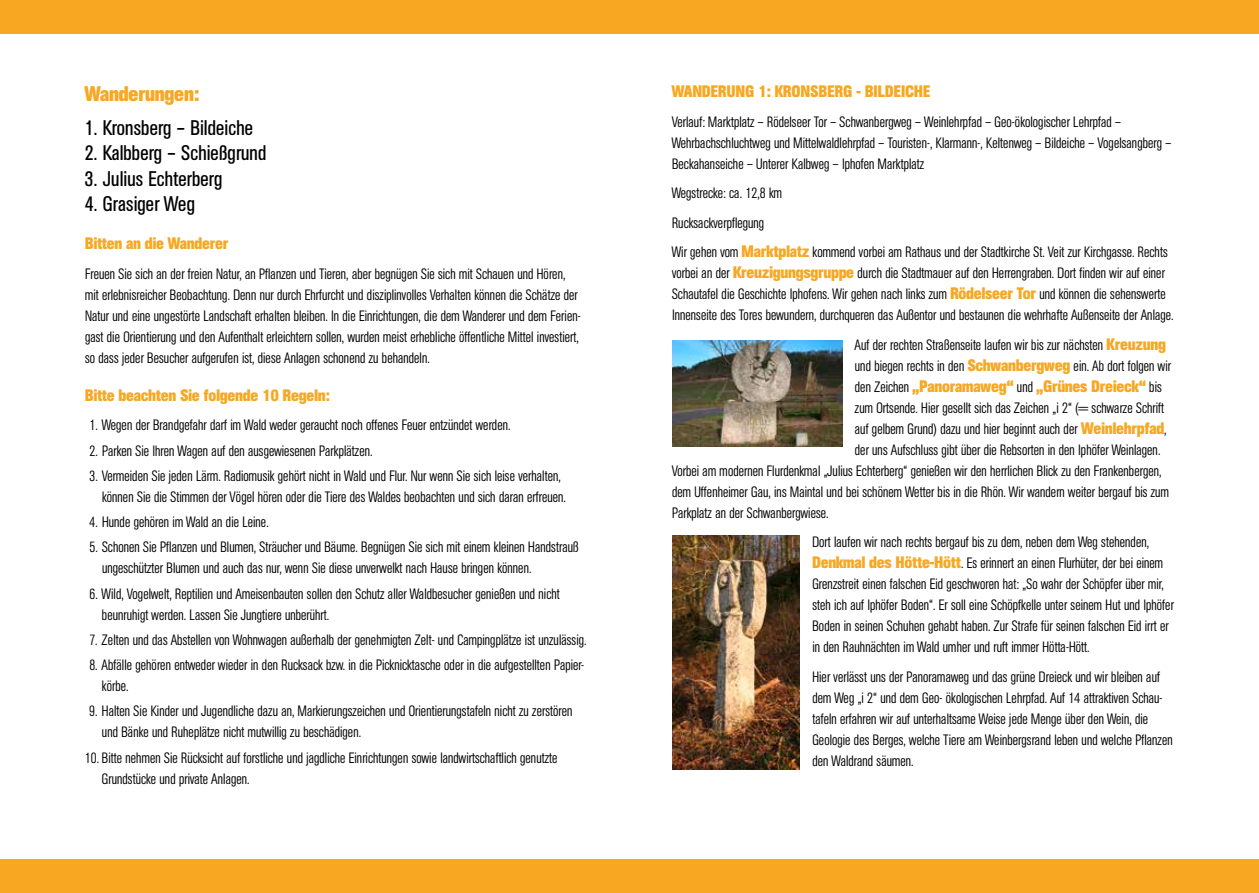
<style>
.page{position:relative;width:1259px;height:893px;background:#fff}
.page>*{position:absolute;margin:0;border:0;box-sizing:border-box;transform-origin:0 0}
.t1{font:21px "Agb Con";color:#000}
.t2{font:21px "Agb Con Bol";color:#f7a721}
.t3{font:16.5px "Agb Con Bol";color:#f7a721}
.t4{font:15px/21px "Agb Con Lig";color:#000}
.s1{font-family:"Agb Con Bol";font-size:16.5px;color:#f7a721}
.s2{font-family:"Agb Con Lig";font-size:15px;color:#000}
</style>
<div class="page">
<div style="left:0;top:0;width:1259px;height:34px;background:#f7a721"></div>
<div style="left:0;top:859px;width:1259px;height:34px;background:#f7a721"></div>
<img style="left:672px;top:340px;width:170px;height:106px">
<img style="left:672px;top:536px;width:127px;height:234px">
<h1 class="t2" style="left:85px;top:81px;width:116px">Wanderungen:</h1>
<h1 class="t1" style="left:85px;top:116px;width:170px">1. Kronsberg – Bildeiche</h1>
<h1 class="t1" style="left:85px;top:141px;width:183px">2. Kalbberg – Schießgrund</h1>
<h1 class="t1" style="left:85px;top:166px;width:139px">3. Julius Echterberg</h1>
<h1 class="t1" style="left:85px;top:192px;width:112px">4. Grasiger Weg</h1>
<p class="t3" style="left:85px;top:234px;width:145px">Bitten an die Wanderer</p>
<p class="t4" style="left:85px;top:263px;width:497px">Freuen Sie sich an der freien Natur, an Pflanzen und Tieren, aber begnügen Sie sich mit Schauen und Hören, mit erlebnisreicher Beobachtung. Denn nur durch Ehrfurcht und disziplinvolles Verhalten können die Schätze der Natur und eine ungestörte Landschaft erhalten bleiben. In die Einrichtungen, die dem Wanderer und dem Ferien&shy;gast die Orientierung und den Aufenthalt erleichtern sollen, wurden meist erhebliche öffentliche Mittel investiert, so dass jeder Besucher aufgerufen ist, diese Anlagen schonend zu behandeln.</p>
<p class="t3" style="left:85px;top:385px;width:246px">Bitte beachten Sie folgende 10 Regeln:</p>
<p class="t4" style="left:89px;top:415px;width:422px">1. Wegen der Brandgefahr darf im Wald weder geraucht noch offenes Feuer entzündet werden.</p>
<p class="t4" style="left:89px;top:440px;width:284px">2. Parken Sie Ihren Wagen auf den ausgewiesenen Parkplätzen.</p>
<p class="t4" style="left:102px;top:465px;width:465px;text-indent:-13px">3. Vermeiden Sie jeden Lärm. Radiomusik gehört nicht in Wald und Flur. Nur wenn Sie sich leise verhalten, können Sie die Stimmen der Vögel hören oder die Tiere des Waldes beobachten und sich daran erfreuen.</p>
<p class="t4" style="left:89px;top:511px;width:181px">4. Hunde gehören im Wald an die Leine.</p>
<p class="t4" style="left:102px;top:537px;width:478px;text-indent:-13px">5. Schonen Sie Pflanzen und Blumen, Sträucher und Bäume. Begnügen Sie sich mit einem kleinen Handstrauß ungeschützter Blumen und auch das nur, wenn Sie diese unverwelkt nach Hause bringen können.</p>
<p class="t4" style="left:102px;top:583px;width:459px;text-indent:-13px">6. Wild, Vogelwelt, Reptilien und Ameisenbauten sollen den Schutz aller Waldbesucher genießen und nicht beunruhigt werden. Lassen Sie Jungtiere unberührt.</p>
<p class="t4" style="left:89px;top:629px;width:499px">7. Zelten und das Abstellen von Wohnwagen außerhalb der genehmigten Zelt- und Campingplätze ist unzulässig.</p>
<p class="t4" style="left:102px;top:654px;width:484px;text-indent:-13px">8. Abfälle gehören entweder wieder in den Rucksack bzw. in die Picknicktasche oder in die aufgestellten Papier&shy;körbe.</p>
<p class="t4" style="left:102px;top:701px;width:472px;text-indent:-13px">9. Halten Sie Kinder und Jugendliche dazu an, Markierungszeichen und Orientierungstafeln nicht zu zerstören und Bänke und Ruheplätze nicht mutwillig zu beschädigen.</p>
<p class="t4" style="left:102px;top:747px;width:457px;text-indent:-17px">10. Bitte nehmen Sie Rücksicht auf forstliche und jagdliche Einrichtungen sowie landwirtschaftlich genutzte<br>Grundstücke und private Anlagen.</p>
<p class="t3" style="left:672px;top:82px;width:260px">WANDERUNG 1: KRONSBERG - BILDEICHE</p>
<p class="t4" style="left:672px;top:111px;width:501px">Verlauf: Marktplatz – Rödelseer Tor – Schwanbergweg – Weinlehrpfad – Geo-ökologischer Lehrpfad –<br>Wehrbachschluchtweg und Mittelwaldlehrpfad – Touristen-, Klarmann-, Keltenweg – Bildeiche – Vogelsangberg –<br>Beckahanseiche – Unterer Kalbweg – Iphofen Marktplatz</p>
<p class="t4" style="left:672px;top:178px;width:497px;line-height:29.5px">Wegstrecke: ca. 12,8 km<br>Rucksackverpflegung<br>Wir gehen vom <span class="s1">Marktplatz</span> kommend vorbei am Rathaus und der Stadtkirche St. Veit zur Kirchgasse. Rechts</p>
<p class="t4" style="left:672px;top:263px;width:503px">vorbei an der <span class="s1">Kreuzigungsgruppe</span> durch die Stadtmauer auf den Herrengraben. Dort finden wir auf einer<br>Schautafel die Geschichte Iphofens. Wir gehen nach links zum <span class="s1">Rödelseer Tor</span> und können die sehenswerte<br>Innenseite des Tores bewundern, durchqueren das Außentor und bestaunen die wehrhafte Außenseite der Anlage.</p>
<p class="t4" style="left:855px;top:334px;width:318px">Auf der rechten Straßenseite laufen wir bis zur nächsten <span class="s1">Kreuzung </span>und biegen rechts in den <span class="s1">Schwanbergweg</span> ein. Ab dort folgen wir</p>
<p class="t3" style="left:855px;top:376px;width:308px"><span class="s2">den Zeichen</span> „Panoramaweg“ <span class="s2">und</span> „Grünes Dreieck“ <span class="s2">bis</span></p>
<p class="t4" style="left:855px;top:397px;width:311px">zum Ortsende. Hier gesellt sich das Zeichen „i 2“ (= schwarze Schrift</p>
<p class="t4" style="left:855px;top:418px;width:313px">auf gelbem Grund) dazu und hier beginnt auch der <span class="s1">Weinlehrpfad</span>,</p>
<p class="t4" style="left:855px;top:439px;width:307px">der uns Aufschluss gibt über die Rebsorten in den Iphöfer Weinlagen.</p>
<p class="t4" style="left:672px;top:460px;width:491px">Vorbei am modernen Flurdenkmal „Julius Echterberg“ genießen wir den herrlichen Blick zu den Frankenbergen,</p>
<p class="t4" style="left:672px;top:481px;width:498px">dem Uffenheimer Gau, ins Maintal und bei schönem Wetter bis in die Rhön. Wir wandern weiter bergauf bis zum</p>
<p class="t4" style="left:672px;top:502px;width:158px">Parkplatz an der Schwanbergwiese.</p>
<p class="t4" style="left:812px;top:532px;width:363px">Dort laufen wir nach rechts bergauf bis zu dem, neben dem Weg stehenden, <span class="s1">Denkmal des Hötte-Hött</span>. Es erinnert an einen Flurhüter, der bei einem Grenzstreit einen falschen Eid geschworen hat: „So wahr der Schöpfer über mir, steh ich auf Iphöfer Boden“. Er soll eine Schöpfkelle unter seinem Hut und Iphöfer Boden in seinen Schuhen gehabt haben. Zur Strafe für seinen falschen Eid irrt er in den Rauhnächten im Wald umher und ruft immer Hötta-Hött.</p>
<p class="t4" style="left:812px;top:666px;width:362px">Hier verlässt uns der Panoramaweg und das grüne Dreieck und wir bleiben auf dem Weg „i 2“ und dem Geo- ökologischen Lehrpfad. Auf 14 attraktiven Schau&shy;tafeln erfahren wir auf unterhaltsame Weise jede Menge über den Wein, die Geologie des Berges, welche Tiere am Weinbergsrand leben und welche Pflanzen den Waldrand säumen.</p>
</div>
